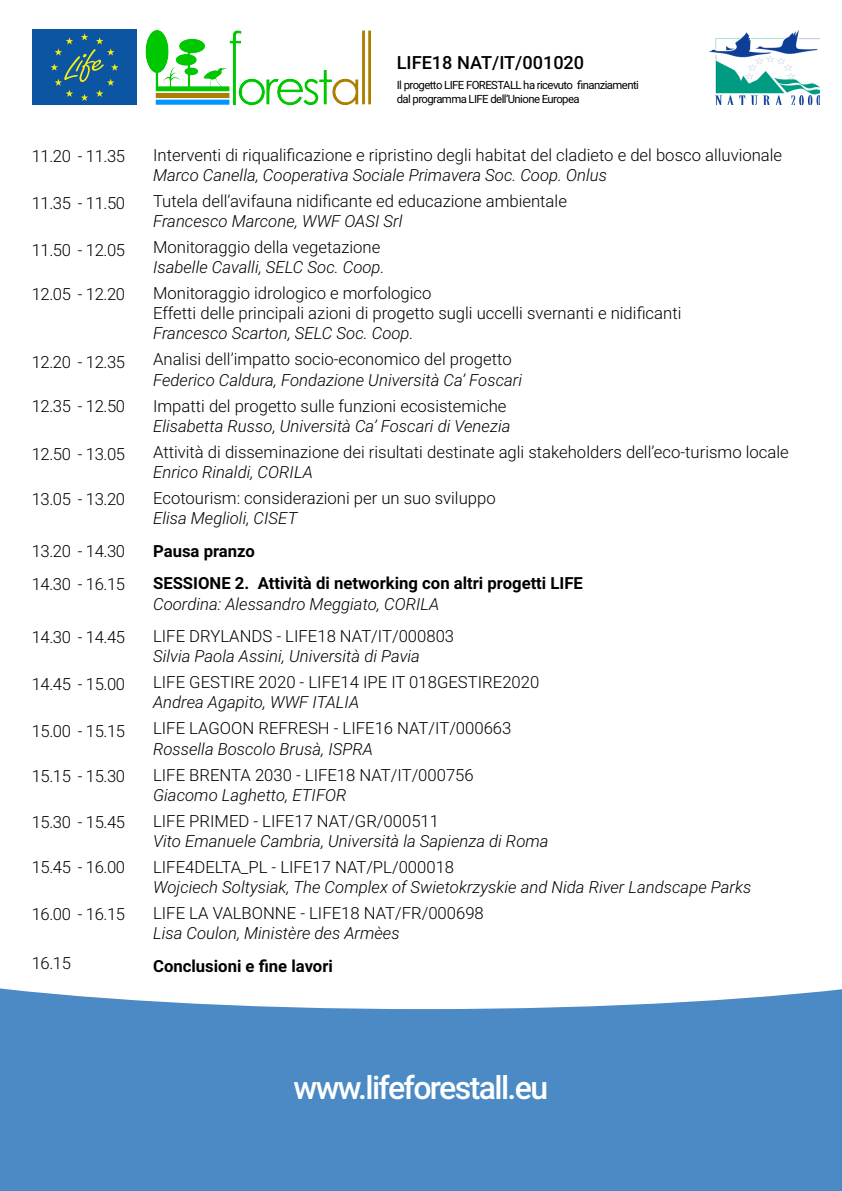
<style>
.page{position:relative;width:842px;height:1191px;background:#fff}
.page>*{position:absolute;margin:0;border:0;box-sizing:border-box;transform-origin:0 0}
.t1{font:500 32px "Roboto";letter-spacing:-.05em;color:#fff}
.t2{font:500 18.1px "Roboto";color:#000}
.t3{font:300 16.7px "Roboto";color:#000}
.t4{font:italic 300 16.7px "Roboto";color:#000}
.t5{font:700 16.7px "Roboto";color:#000}
.t6{font:11.3px/13.6px "Roboto";letter-spacing:-.05em;color:#000}
</style>
<div class="page">
<div style="left:0;top:1009px;width:833px;height:182px;background:#4b8ac4"></div>
<svg style="left:0;top:988px;width:601px;height:21px"></svg>
<div style="left:833px;top:1009px;width:9px;height:182px;background:#4b8ac4"></div>
<svg style="left:601px;top:989px;width:241px;height:20px"></svg>
<img style="left:145px;top:30px;width:225px;height:76px">
<img style="left:710px;top:30px;width:109px;height:75px">
<img style="left:33px;top:30px;width:103px;height:75px">
<p class="t3" style="left:32px;top:144px;width:95px">11.20 - 11.35</p>
<p class="t3" style="left:32px;top:191px;width:95px">11.35 - 11.50</p>
<p class="t3" style="left:32px;top:238px;width:95px">11.50 - 12.05</p>
<p class="t3" style="left:32px;top:282px;width:95px">12.05 - 12.20</p>
<p class="t3" style="left:32px;top:350px;width:95px">12.20 - 12.35</p>
<p class="t3" style="left:32px;top:395px;width:95px">12.35 - 12.50</p>
<p class="t3" style="left:32px;top:442px;width:95px">12.50 - 13.05</p>
<p class="t3" style="left:32px;top:487px;width:95px">13.05 - 13.20</p>
<p class="t3" style="left:32px;top:539px;width:95px">13.20 - 14.30</p>
<p class="t3" style="left:32px;top:572px;width:95px">14.30 - 16.15</p>
<p class="t3" style="left:32px;top:625px;width:95px">14.30 - 14.45</p>
<p class="t3" style="left:32px;top:672px;width:95px">14.45 - 15.00</p>
<p class="t3" style="left:32px;top:719px;width:95px">15.00 - 15.15</p>
<p class="t3" style="left:32px;top:764px;width:95px">15.15 - 15.30</p>
<p class="t3" style="left:32px;top:810px;width:95px">15.30 - 15.45</p>
<p class="t3" style="left:32px;top:855px;width:95px">15.45 - 16.00</p>
<p class="t3" style="left:32px;top:902px;width:95px">16.00 - 16.15</p>
<p class="t3" style="left:32px;top:951px;width:41px">16.15</p>
<p class="t2" style="left:397px;top:50px;width:189px">LIFE18 NAT/IT/001020</p>
<p class="t6" style="left:397px;top:78px;width:244px">Il progetto LIFE FORESTALL ha ricevuto finanziamenti dal programma LIFE dell’Unione Europea</p>
<p class="t3" style="left:153px;top:143px;width:631px">Interventi di riqualificazione e ripristino degli habitat del cladieto e del bosco alluvionale</p>
<p class="t4" style="left:153px;top:163px;width:456px">Marco Canella, Cooperativa Sociale Primavera Soc. Coop. Onlus</p>
<p class="t3" style="left:153px;top:190px;width:415px">Tutela dell’avifauna nidificante ed educazione ambientale</p>
<p class="t4" style="left:153px;top:210px;width:251px">Francesco Marcone, WWF OASI Srl</p>
<p class="t3" style="left:153px;top:236px;width:229px">Monitoraggio della vegetazione</p>
<p class="t4" style="left:153px;top:256px;width:233px">Isabelle Cavalli, SELC Soc. Coop.</p>
<p class="t3" style="left:153px;top:282px;width:280px">Monitoraggio idrologico e morfologico</p>
<p class="t3" style="left:153px;top:302px;width:530px">Effetti delle principali azioni di progetto sugli uccelli svernanti e nidificanti</p>
<p class="t4" style="left:153px;top:322px;width:262px">Francesco Scarton, SELC Soc. Coop.</p>
<p class="t3" style="left:153px;top:348px;width:360px">Analisi dell’impatto socio-economico del progetto</p>
<p class="t4" style="left:153px;top:368px;width:370px">Federico Caldura, Fondazione Università Ca’ Foscari</p>
<p class="t3" style="left:153px;top:394px;width:355px">Impatti del progetto sulle funzioni ecosistemiche</p>
<p class="t4" style="left:153px;top:414px;width:359px">Elisabetta Russo, Università Ca’ Foscari di Venezia</p>
<p class="t3" style="left:153px;top:440px;width:637px">Attività di disseminazione dei risultati destinate agli stakeholders dell’eco-turismo locale</p>
<p class="t4" style="left:153px;top:460px;width:161px">Enrico Rinaldi, CORILA</p>
<p class="t3" style="left:153px;top:486px;width:344px">Ecotourism: considerazioni per un suo sviluppo</p>
<p class="t4" style="left:153px;top:506px;width:146px">Elisa Meglioli, CISET</p>
<p class="t5" style="left:153px;top:539px;width:103px">Pausa pranzo</p>
<p class="t5" style="left:153px;top:572px;width:431px">SESSIONE 2. Attività di networking con altri progetti LIFE</p>
<p class="t4" style="left:153px;top:592px;width:288px">Coordina: Alessandro Meggiato, CORILA</p>
<p class="t3" style="left:153px;top:624px;width:303px">LIFE DRYLANDS - LIFE18 NAT/IT/000803</p>
<p class="t4" style="left:153px;top:645px;width:268px">Silvia Paola Assini, Università di Pavia</p>
<p class="t3" style="left:153px;top:671px;width:388px">LIFE GESTIRE 2020 - LIFE14 IPE IT 018GESTIRE2020</p>
<p class="t4" style="left:153px;top:691px;width:208px">Andrea Agapito, WWF ITALIA</p>
<p class="t3" style="left:153px;top:717px;width:360px">LIFE LAGOON REFRESH - LIFE16 NAT/IT/000663</p>
<p class="t4" style="left:153px;top:737px;width:221px">Rossella Boscolo Brusà, ISPRA</p>
<p class="t3" style="left:153px;top:763px;width:322px">LIFE BRENTA 2030 - LIFE18 NAT/IT/000756</p>
<p class="t4" style="left:153px;top:783px;width:195px">Giacomo Laghetto, ETIFOR</p>
<p class="t3" style="left:153px;top:809px;width:287px">LIFE PRIMED - LIFE17 NAT/GR/000511</p>
<p class="t4" style="left:153px;top:829px;width:397px">Vito Emanuele Cambria, Università la Sapienza di Roma</p>
<p class="t3" style="left:153px;top:855px;width:303px">LIFE4DELTA_PL - LIFE17 NAT/PL/000018</p>
<p class="t4" style="left:153px;top:875px;width:600px">Wojciech Soltysiak, The Complex of Swietokrzyskie and Nida River Landscape Parks</p>
<p class="t3" style="left:153px;top:901px;width:332px">LIFE LA VALBONNE - LIFE18 NAT/FR/000698</p>
<p class="t4" style="left:153px;top:921px;width:248px">Lisa Coulon, Ministère des Armèes</p>
<p class="t5" style="left:153px;top:954px;width:181px">Conclusioni e fine lavori</p>
<p class="t1" style="left:294px;top:1065px;width:256px">www.lifeforestall.eu</p>
</div>
